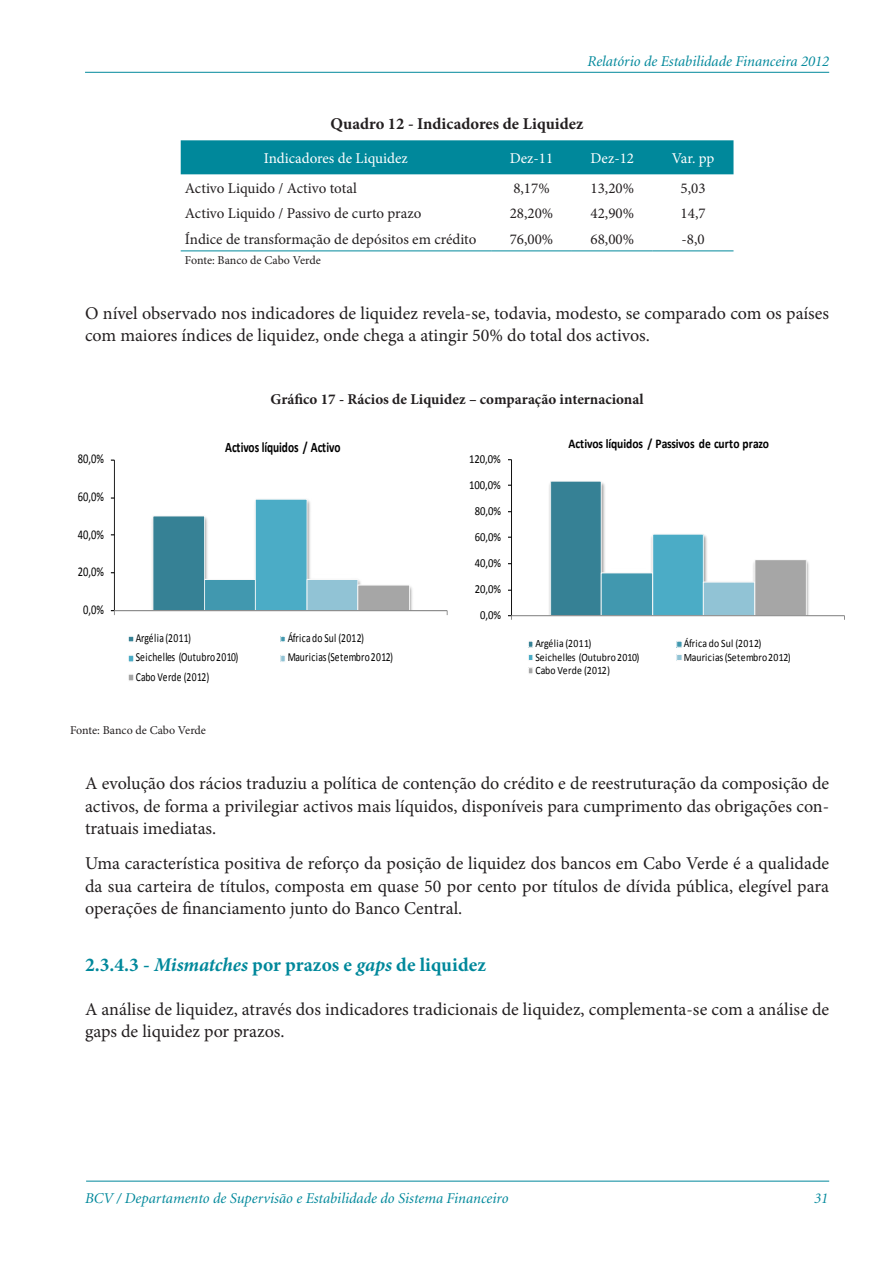
<style>
.page{position:relative;width:893px;height:1263px;background:#fff}
.page>*{position:absolute;margin:0;border:0;box-sizing:border-box;transform-origin:0 0}
.Parágrafo_da_Lista{font:700 19.5px "Minion Pro";letter-spacing:.005em;color:#00889b}
.Parágrafo_da_Lista-2{font:18px/22.5px "Minion Pro";color:#231f20}
.Parágrafo_da_Lista-3{font:700 16.5px "Minion Pro";color:#231f20}
.Parágrafo_da_Lista-4{font:15px "Minion Pro";color:#231f20}
.t1{font:italic 15px "Minion";color:#00889b}
.Parágrafo_da_Lista-5{font:700 15px "Minion Pro";color:#231f20}
.Parágrafo_da_Lista-6{font:15px "Minion Pro";color:#fff}
.t2{font:700 14.55px "Calibri";letter-spacing:-.005em;color:#000;scale:.79 1}
.t3{font:13.35px "Calibri";letter-spacing:-.005em;color:#000;scale:.79 1}
.t4{font:700 13.2px "Calibri";color:#000;scale:.87 1}
.t5{font:12.3px "Calibri";letter-spacing:.02em;color:#000;scale:.79 1}
.t6{font:12.3px "Calibri";letter-spacing:.02em;color:#000;scale:.87 1}
.t7{font:12.3px "Calibri";letter-spacing:.04em;color:#000;scale:.79 1}
.Parágrafo_da_Lista-7{font:12px "Minion Pro";letter-spacing:-.005em;color:#231f20}
.t8{font:11.25px "Calibri";letter-spacing:.02em;color:#000;scale:.87 1}
.t9{font:11.25px "Calibri";letter-spacing:.04em;color:#000;scale:.87 1}
.s1{font-style:italic}
</style>
<div class="page">
<hr style="left:85px;top:72px;width:744px;height:1px;background:#00889b">
<hr style="left:86px;top:1181px;width:743px;height:1px;background:#00889b">
<div style="left:181px;top:140px;width:552px;height:34px;background:#00889b"></div>
<hr style="left:181px;top:250px;width:310px;height:1px;background:#00889b">
<hr style="left:491px;top:250px;width:81px;height:1px;background:#00889b">
<hr style="left:572px;top:250px;width:81px;height:1px;background:#00889b">
<hr style="left:653px;top:250px;width:80px;height:1px;background:#00889b">
<img style="left:205px;top:517px;width:3px;height:59px">
<img style="left:308px;top:500px;width:3px;height:75px">
<img style="left:308px;top:575px;width:52px;height:7px">
<img style="left:358px;top:582px;width:55px;height:28px">
<div style="left:153px;top:516px;width:52px;height:94px;background:#368195"></div>
<div style="left:152px;top:515px;width:53px;height:95px;border:1px solid #f9f9f9"></div>
<div style="left:205px;top:579px;width:50px;height:31px;background:#4198af"></div>
<div style="left:204px;top:579px;width:52px;height:31px;border:1px solid #f9f9f9"></div>
<div style="left:255px;top:499px;width:52px;height:111px;background:#4bacc6"></div>
<div style="left:255px;top:499px;width:53px;height:111px;border:1px solid #f9f9f9"></div>
<div style="left:307px;top:579px;width:51px;height:31px;background:#91c3d5"></div>
<div style="left:307px;top:579px;width:51px;height:31px;border:1px solid #f9f9f9"></div>
<div style="left:358px;top:585px;width:51px;height:25px;background:#a6a6a6"></div>
<div style="left:357px;top:584px;width:53px;height:26px;border:1px solid #f9f9f9"></div>
<hr style="left:114px;top:460px;width:1px;height:151px;background:#000">
<svg style="left:111px;top:572px;width:200px;height:1px"></svg>
<svg style="left:111px;top:534px;width:200px;height:1px"></svg>
<hr style="left:114px;top:610px;width:333px;height:1px;background:#868686">
<svg style="left:128px;top:636px;width:6px;height:6px"></svg>
<svg style="left:280px;top:636px;width:5px;height:6px"></svg>
<div style="left:128px;top:655px;width:6px;height:7px;background:#4bacc6"></div>
<div style="left:128px;top:655px;width:6px;height:7px;border:1px solid #f9f9f9"></div>
<div style="left:280px;top:655px;width:6px;height:7px;border:1px solid #f9f9f9"></div>
<div style="left:128px;top:674px;width:6px;height:7px;background:#a6a6a6"></div>
<div style="left:128px;top:674px;width:6px;height:7px;border:1px solid #f9f9f9"></div>
<img style="left:549px;top:482px;width:56px;height:133px">
<img style="left:651px;top:535px;width:56px;height:43px">
<img style="left:753px;top:561px;width:56px;height:54px">
<div style="left:551px;top:481px;width:50px;height:134px;background:#368195"></div>
<div style="left:550px;top:481px;width:52px;height:134px;border:1px solid #f9f9f9"></div>
<div style="left:601px;top:573px;width:52px;height:42px;background:#4198af"></div>
<div style="left:601px;top:572px;width:52px;height:43px;border:1px solid #f9f9f9"></div>
<div style="left:653px;top:534px;width:50px;height:81px;background:#4bacc6"></div>
<div style="left:652px;top:534px;width:52px;height:81px;border:1px solid #f9f9f9"></div>
<div style="left:703px;top:582px;width:52px;height:33px;background:#91c3d5"></div>
<div style="left:703px;top:581px;width:52px;height:34px;border:1px solid #f9f9f9"></div>
<div style="left:755px;top:560px;width:51px;height:55px;background:#a6a6a6"></div>
<div style="left:754px;top:559px;width:53px;height:56px;border:1px solid #f9f9f9"></div>
<hr style="left:511px;top:460px;width:1px;height:156px;background:#000">
<svg style="left:508px;top:590px;width:301px;height:1px"></svg>
<svg style="left:508px;top:563px;width:301px;height:1px"></svg>
<svg style="left:508px;top:537px;width:199px;height:1px"></svg>
<svg style="left:508px;top:511px;width:97px;height:1px"></svg>
<svg style="left:508px;top:485px;width:97px;height:1px"></svg>
<hr style="left:512px;top:615px;width:332px;height:1px;background:#868686">
<svg style="left:528px;top:641px;width:5px;height:7px"></svg>
<div style="left:676px;top:641px;width:6px;height:7px;border:1px solid #f9f9f9"></div>
<svg style="left:528px;top:654px;width:5px;height:6px"></svg>
<div style="left:676px;top:654px;width:6px;height:7px;border:1px solid #f9f9f9"></div>
<svg style="left:528px;top:667px;width:5px;height:7px"></svg>
<p class="t1" style="left:587px;top:54px;width:243px">Relatório de Estabilidade Financeira 2012</p>
<p class="Parágrafo_da_Lista-3" style="left:331px;top:112px;width:254px">Quadro 12 - Indicadores de Liquidez</p>
<p class="Parágrafo_da_Lista-6" style="left:264px;top:148px;width:146px">Indicadores de Liquidez</p>
<p class="Parágrafo_da_Lista-6" style="left:510px;top:148px;width:45px">Dez-11</p>
<p class="Parágrafo_da_Lista-6" style="left:590px;top:148px;width:45px">Dez-12</p>
<p class="Parágrafo_da_Lista-6" style="left:672px;top:148px;width:44px">Var. pp</p>
<p class="Parágrafo_da_Lista-4" style="left:185px;top:178px;width:173px">Activo Liquido / Activo total</p>
<p class="Parágrafo_da_Lista-4" style="left:513px;top:178px;width:38px">8,17%</p>
<p class="Parágrafo_da_Lista-4" style="left:591px;top:178px;width:45px">13,20%</p>
<p class="Parágrafo_da_Lista-4" style="left:681px;top:178px;width:27px">5,03</p>
<p class="Parágrafo_da_Lista-4" style="left:185px;top:203px;width:238px">Activo Liquido / Passivo de curto prazo</p>
<p class="Parágrafo_da_Lista-4" style="left:510px;top:203px;width:45px">28,20%</p>
<p class="Parágrafo_da_Lista-4" style="left:591px;top:203px;width:45px">42,90%</p>
<p class="Parágrafo_da_Lista-4" style="left:681px;top:203px;width:27px">14,7</p>
<p class="Parágrafo_da_Lista-4" style="left:185px;top:229px;width:293px">Índice de transformação de depósitos em crédito</p>
<p class="Parágrafo_da_Lista-4" style="left:510px;top:229px;width:45px">76,00%</p>
<p class="Parágrafo_da_Lista-4" style="left:591px;top:229px;width:45px">68,00%</p>
<p class="Parágrafo_da_Lista-4" style="left:681px;top:229px;width:25px">-8,0</p>
<p class="Parágrafo_da_Lista-7" style="left:185px;top:252px;width:137px">Fonte: Banco de Cabo Verde</p>
<p class="Parágrafo_da_Lista-2" style="left:85px;top:302px;width:746px">O nível observado nos indicadores de liquidez revela-se, todavia, modesto, se comparado com os países com maiores índices de liquidez, onde chega a atingir 50% do total dos activos.</p>
<p class="t3" style="left:78px;top:451px;width:34px">80,0%</p>
<p class="t3" style="left:78px;top:488px;width:34px">60,0%</p>
<p class="t3" style="left:78px;top:526px;width:34px">40,0%</p>
<p class="t3" style="left:78px;top:563px;width:34px">20,0%</p>
<p class="t3" style="left:83px;top:601px;width:28px">0,0%</p>
<p class="Parágrafo_da_Lista-5" style="left:271px;top:388px;width:375px">Gráfico 17 - Rácios de Liquidez – comparação internacional</p>
<p class="t2" style="left:225px;top:438px;width:148px">Activos líquidos / Activo</p>
<p class="t7" style="left:136px;top:630px;width:72px">Argélia (2011)</p>
<p class="t5" style="left:288px;top:630px;width:98px">África do Sul (2012)</p>
<p class="t5" style="left:136px;top:650px;width:132px">Seichelles (Outubro 2010)</p>
<p class="t5" style="left:288px;top:650px;width:135px">Mauricias (Setembro 2012)</p>
<p class="t5" style="left:136px;top:669px;width:95px">Cabo Verde (2012)</p>
<p class="t6" style="left:469px;top:451px;width:38px">120,0%</p>
<p class="t6" style="left:469px;top:477px;width:38px">100,0%</p>
<p class="t6" style="left:475px;top:503px;width:32px">80,0%</p>
<p class="t6" style="left:475px;top:529px;width:32px">60,0%</p>
<p class="t6" style="left:475px;top:555px;width:32px">40,0%</p>
<p class="t6" style="left:475px;top:581px;width:32px">20,0%</p>
<p class="t6" style="left:480px;top:607px;width:26px">0,0%</p>
<p class="t4" style="left:568px;top:435px;width:232px">Activos líquidos / Passivos de curto prazo</p>
<p class="t9" style="left:535px;top:636px;width:66px">Argélia (2011)</p>
<p class="t8" style="left:684px;top:636px;width:91px">África do Sul (2012)</p>
<p class="t8" style="left:535px;top:650px;width:121px">Seichelles (Outubro 2010)</p>
<p class="t8" style="left:684px;top:650px;width:124px">Mauricias (Setembro 2012)</p>
<p class="t8" style="left:535px;top:663px;width:88px">Cabo Verde (2012)</p>
<p class="Parágrafo_da_Lista-7" style="left:70px;top:722px;width:137px">Fonte: Banco de Cabo Verde</p>
<p class="Parágrafo_da_Lista-2" style="left:85px;top:772px;width:746px;text-align:justify">A evolução dos rácios traduziu a política de contenção do crédito e de reestruturação da composição de activos, de forma a privilegiar activos mais líquidos, disponíveis para cumprimento das obrigações con&shy;tratuais imediatas.</p>
<p class="Parágrafo_da_Lista-2" style="left:85px;top:852px;width:746px;text-align:justify">Uma característica positiva de reforço da posição de liquidez dos bancos em Cabo Verde é a qualidade da sua carteira de títulos, composta em quase 50 por cento por títulos de dívida pública, elegível para operações de financiamento junto do Banco Central.</p>
<p class="Parágrafo_da_Lista" style="left:85px;top:951px;width:403px">2.3.4.3 - <span class="s1">Mismatches</span> por prazos e <span class="s1">gaps</span> de liquidez</p>
<p class="Parágrafo_da_Lista-2" style="left:85px;top:998px;width:746px">A análise de liquidez, através dos indicadores tradicionais de liquidez, complementa-se com a análise de gaps de liquidez por prazos.</p>
<p class="t1" style="left:85px;top:1190px;width:425px">BCV / Departamento de Supervisão e Estabilidade do Sistema Financeiro</p>
<p class="t1" style="left:814px;top:1190px;width:16px">31</p>
</div>
